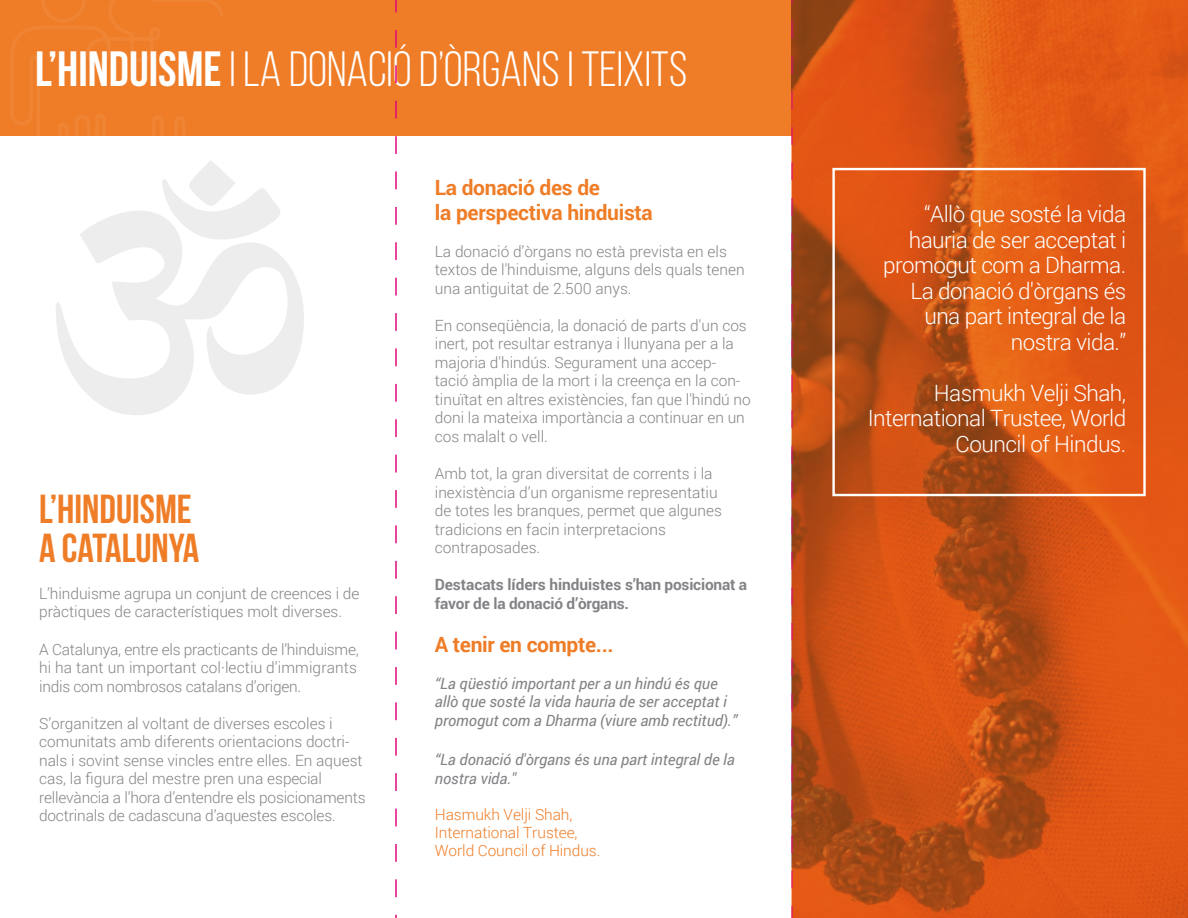
<style>
.page{position:relative;width:1188px;height:918px;background:#fff}
.page>*{position:absolute;margin:0;border:0;box-sizing:border-box;transform-origin:0 0}
.t1{font:49.5px "Bebas Neue";color:#fff}
.t2{font:700 40.5px/39px "Bebas Neue";color:#ef7d27}
.t3{font:300 22.5px/25.5px "Roboto";letter-spacing:-.025em;color:#fff;text-align:right}
.t4{font:700 21px/25.2px "Roboto";letter-spacing:-.015em;color:#ef7d27}
.t5{font:300 15.45px/18.6px "Roboto";color:#848286}
.t6{font:italic 15.45px/18.6px "Roboto";letter-spacing:-.005em;color:#848286}
.t7{font:700 15.45px/18.6px "Roboto";letter-spacing:-.015em;color:#848286}
.t8{font:300 15.45px/18px "Roboto";letter-spacing:-.005em;color:#ef7d27}
.s1{font-weight:700}
</style>
<div class="page">
<div style="left:0;top:0;width:792px;height:135px;background:#ef7d27"></div>
<svg style="left:11px;top:0;width:212px;height:135px"></svg>
<svg style="left:56px;top:161px;width:248px;height:254px"></svg>
<img style="left:793px;top:0;width:395px;height:918px">
<div style="left:832px;top:168px;width:314px;height:328px;border:2px solid #fff"></div>
<svg style="left:396px;top:0;width:1px;height:918px"></svg>
<svg style="left:792px;top:0;width:1px;height:918px"></svg>
<h1 class="t1" style="left:35px;top:43px;width:654px"><span class="s1">L’HINDUISME</span> I LA DONACIÓ D’ÒRGANS I TEIXITS</h1>
<h2 class="t2" style="left:39px;top:489px;width:162px">L’HINDUISME<br>A CATALUNYA</h2>
<p class="t5" style="left:39px;top:584px;width:322px">L’hinduisme agrupa un conjunt de creences i de pràctiques de característiques molt diverses.</p>
<p class="t5" style="left:39px;top:639px;width:321px;text-align:justify">A Catalunya, entre els practicants de l’hinduisme, hi ha tant un important col·lectiu d’immigrants indis com nombrosos catalans d’origen.</p>
<p class="t5" style="left:39px;top:713px;width:328px">S’organitzen al voltant de diverses escoles i comunitats amb diferents orientacions doctri&shy;nals i sovint sense vincles entre elles. En aquest cas, la figura del mestre pren una especial rellevància a l’hora d’entendre els posicionaments doctrinals de cadascuna d’aquestes escoles.</p>
<h3 class="t4" style="left:435px;top:174px;width:220px">La donació des de<br>la perspectiva hinduista</h3>
<p class="t5" style="left:435px;top:241px;width:311px">La donació d’òrgans no està prevista en els textos de l'hinduisme, alguns dels quals tenen una antiguitat de 2.500 anys.</p>
<p class="t5" style="left:435px;top:315px;width:317px">En conseqüència, la donació de parts d'un cos inert, pot resultar estranya i llunyana per a la majoria d'hindús. Segurament una accep&shy;tació àmplia de la mort i la creença en la con&shy;tinuïtat en altres existències, fan que l'hindú no doni la mateixa importància a continuar en un cos malalt o vell.</p>
<p class="t5" style="left:435px;top:464px;width:289px">Amb tot, la gran diversitat de corrents i la inexistència d’un organisme representatiu de totes les branques, permet que algunes tradicions en facin interpretacions contraposades.</p>
<p class="t7" style="left:435px;top:575px;width:314px">Destacats líders hinduistes s’han posicionat a favor de la donació d’òrgans.</p>
<h3 class="t4" style="left:435px;top:631px;width:180px">A tenir en compte...</h3>
<p class="t6" style="left:435px;top:673px;width:304px">“La qüestió important per a un hindú és que allò que sosté la vida hauria de ser acceptat i promogut com a Dharma (viure amb rectitud).”</p>
<p class="t6" style="left:435px;top:750px;width:302px">“La donació d'òrgans és una part integral de la nostra vida."</p>
<p class="t8" style="left:435px;top:805px;width:167px">Hasmukh Velji Shah,<br>International Trustee,<br>World Council of Hindus.</p>
<h3 class="t3" style="left:883px;top:201px;width:245px">“Allò que sosté la vida hauria de ser acceptat i promogut com a Dharma.<br>La donació d'òrgans és una part integral de la nostra vida.”</h3>
<h3 class="t3" style="left:868px;top:379px;width:260px">Hasmukh Velji Shah,<br>International Trustee, World<br>Council of Hindus.</h3>
</div>
